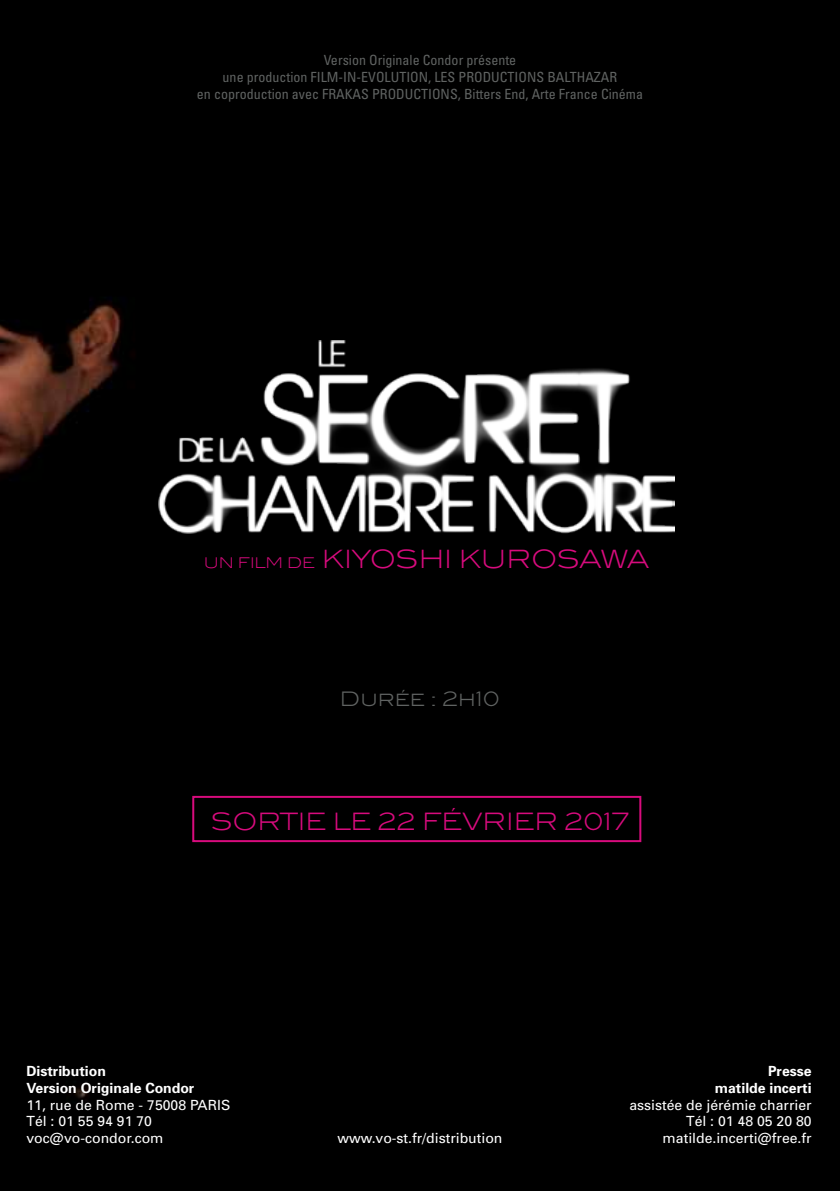
<style>
.page{position:relative;width:840px;height:1191px;background:#fff}
.page>*{position:absolute;margin:0;border:0;box-sizing:border-box;transform-origin:0 0}
.t1{font:300 25.2px "Blair ITC";letter-spacing:-.025em;color:#d70b7d}
.t2{font:300 24px "Blair ITC";color:#d70b7d}
.t3{font:300 20px "Blair ITC";color:#606362}
.t4{font:condensed 14px/16.8px "Univers";color:#606362;text-align:center}
.t5{font:14px/16.8px "Univers";color:#fff}
.t6{font:700 14px/16.8px "Univers";color:#fff}
.s1{font-size:14.8px}
</style>
<div class="page">
<div style="left:0;top:0;width:839px;height:1191px;background:#000"></div>
<div style="left:192px;top:796px;width:449px;height:46px;border:2px solid #d70b7d"></div>
<img style="left:159px;top:341px;width:515px;height:193px">
<p class="t4" style="left:197px;top:52px;width:447px">Version Originale Condor présente<br>une production FILM-IN-EVOLUTION, LES PRODUCTIONS BALTHAZAR<br>en coproduction avec FRAKAS PRODUCTIONS, Bitters End, Arte France Cinéma</p>
<h1 class="t1" style="left:204px;top:544px;width:446px"><span class="s1">UN FILM DE</span> KIYOSHI KUROSAWA</h1>
<h3 class="t3" style="left:339px;top:687px;width:162px">Durée : 2h10</h3>
<h2 class="t2" style="left:210px;top:807px;width:420px">SORTIE LE 22 FÉVRIER 2017</h2>
<p class="t6" style="left:26px;top:1062px;width:169px">Distribution<br>Version Originale Condor</p>
<p class="t5" style="left:26px;top:1096px;width:205px">11, rue de Rome - 75008 PARIS<br>Tél : 01 55 94 91 70 voc@vo-condor.com</p>
<p class="t6" style="left:714px;top:1062px;width:98px;text-align:right">Presse matilde incerti</p>
<p class="t5" style="left:629px;top:1096px;width:184px;text-align:right">assistée de jérémie charrier<br>Tél : 01 48 05 20 80</p>
<p class="t5" style="left:337px;top:1129px;width:166px">www.vo-st.fr/distribution</p>
<p class="t5" style="left:662px;top:1129px;width:150px">matilde.incerti@free.fr</p>
</div>
